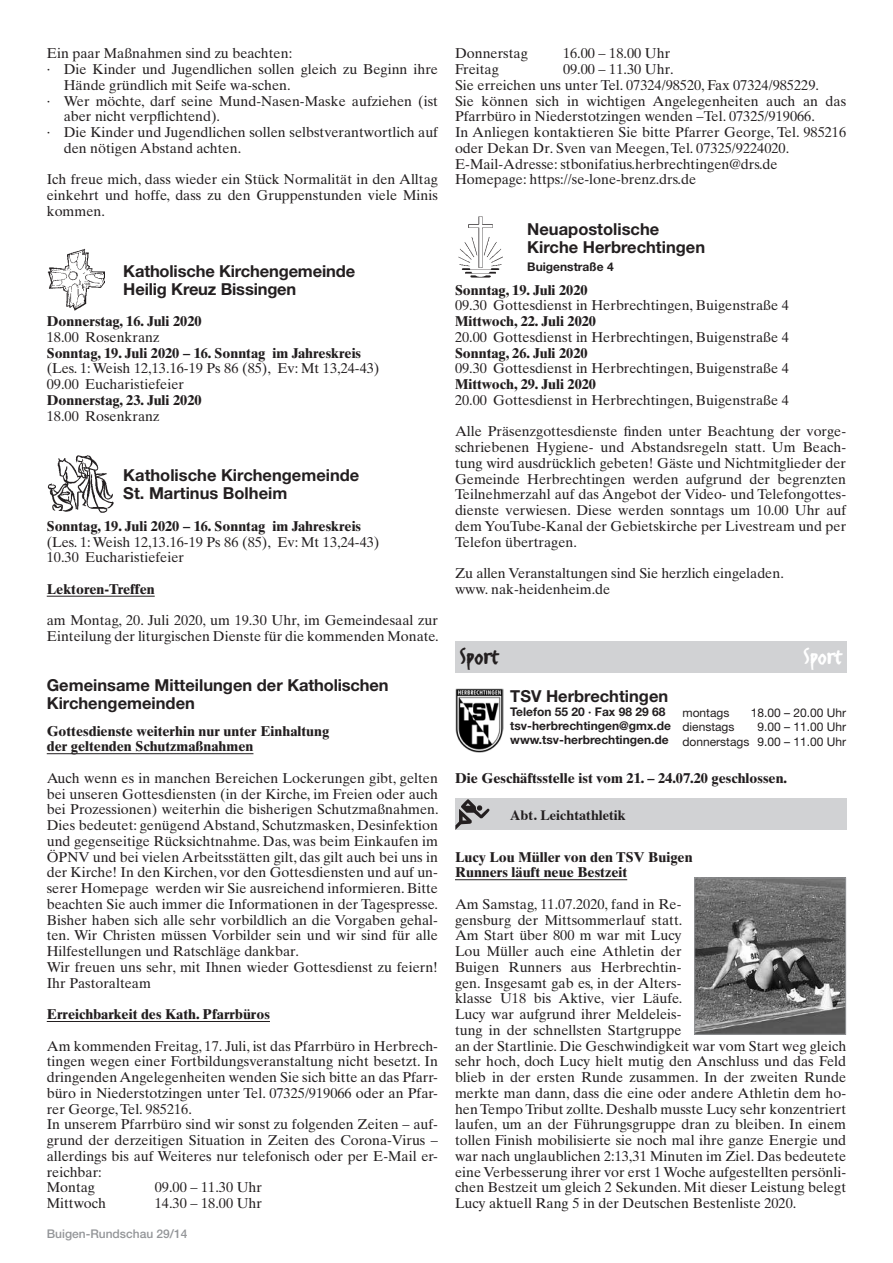
<style>
.page{position:relative;width:893px;height:1263px;background:#fff}
.page>*{position:absolute;margin:0;border:0;box-sizing:border-box;transform-origin:0 0}
.t1{font:27px "FF Erikrighthand";color:#231f20}
.t2{font:27px "FF Erikrighthand";color:#fff}
.t3{font:700 16.5px/18px "Helvetica Neue";color:#231f20}
.t4{font:14.25px/15.8px "Times Ten";color:#231f20}
.t5{font:700 14.25px/15.8px "Times Ten";color:#231f20}
.t6{font:700 14.25px "Times";color:#231f20}
.t7{font:700 12px/14.2px "Helvetica Neue";color:#231f20}
.t8{font:12px/14.2px "Helvetica Neue";color:#231f20;text-align:right}
.t9{font:500 12px "Helvetica Neue";color:#939598}
</style>
<div class="page">
<hr style="left:47px;top:596px;width:108px;height:1px;background:#231f20">
<hr style="left:47px;top:753px;width:206px;height:1px;background:#231f20">
<hr style="left:47px;top:1021px;width:223px;height:1px;background:#231f20">
<hr style="left:455px;top:879px;width:172px;height:1px;background:#231f20">
<img style="left:47px;top:248px;width:57px;height:63px">
<img style="left:47px;top:455px;width:67px;height:58px">
<img style="left:458px;top:216px;width:45px;height:62px">
<div style="left:455px;top:641px;width:391px;height:32px;background:#d1d2d4"></div>
<img style="left:455px;top:689px;width:49px;height:63px">
<div style="left:455px;top:798px;width:391px;height:32px;background:#d1d2d4"></div>
<svg style="left:455px;top:799px;width:34px;height:31px"></svg>
<img style="left:696px;top:879px;width:148px;height:154px">
<div style="left:694px;top:877px;width:152px;height:158px;border:1px solid #939598"></div>
<p class="t4" style="left:47px;top:45px;width:247px">Ein paar Maßnahmen sind zu beachten:</p>
<p class="t4" style="left:47px;top:61px;width:393px">· Die Kinder und Jugendlichen sollen gleich zu Beginn ihre</p>
<p class="t4" style="left:64px;top:77px;width:228px">Hände gründlich mit Seife wa-schen.</p>
<p class="t4" style="left:47px;top:93px;width:393px">· Wer möchte, darf seine Mund-Nasen-Maske aufziehen (ist</p>
<p class="t4" style="left:64px;top:108px;width:158px">aber nicht verpflichtend).</p>
<p class="t4" style="left:47px;top:124px;width:393px">· Die Kinder und Jugendlichen sollen selbstverantwortlich auf</p>
<p class="t4" style="left:64px;top:140px;width:179px">den nötigen Abstand achten.</p>
<p class="t4" style="left:47px;top:171px;width:393px;text-align:justify">Ich freue mich, dass wieder ein Stück Normalität in den Alltag einkehrt und hoffe, dass zu den Gruppenstunden viele Minis kommen.</p>
<p class="t3" style="left:123px;top:261px;width:233px">Katholische Kirchengemeinde<br>Heilig Kreuz Bissingen</p>
<p class="t5" style="left:47px;top:313px;width:156px">Donnerstag, 16. Juli 2020</p>
<p class="t4" style="left:47px;top:329px;width:114px">18.00 Rosenkranz</p>
<p class="t5" style="left:47px;top:345px;width:316px">Sonntag, 19. Juli 2020 – 16. Sonntag im Jahreskreis</p>
<p class="t4" style="left:47px;top:360px;width:334px">(Les. 1: Weish 12,13.16-19 Ps 86 (85), Ev: Mt 13,24-43)<br>09.00 Eucharistiefeier</p>
<p class="t5" style="left:47px;top:392px;width:156px">Donnerstag, 23. Juli 2020</p>
<p class="t4" style="left:47px;top:408px;width:114px">18.00 Rosenkranz</p>
<p class="t3" style="left:123px;top:466px;width:238px">Katholische Kirchengemeinde<br>St. Martinus Bolheim</p>
<p class="t5" style="left:47px;top:518px;width:316px">Sonntag, 19. Juli 2020 – 16. Sonntag im Jahreskreis</p>
<p class="t4" style="left:47px;top:534px;width:334px">(Les. 1: Weish 12,13.16-19 Ps 86 (85), Ev: Mt 13,24-43)<br>10.30 Eucharistiefeier</p>
<p class="t5" style="left:47px;top:581px;width:109px">Lektoren-Treffen</p>
<p class="t4" style="left:47px;top:612px;width:393px">am Montag, 20. Juli 2020, um 19.30 Uhr, im Gemeindesaal zur<br>Einteilung der liturgischen Dienste für die kommenden Monate.</p>
<p class="t3" style="left:47px;top:675px;width:343px">Gemeinsame Mitteilungen der Katholischen<br>Kirchengemeinden</p>
<p class="t5" style="left:47px;top:723px;width:284px">Gottesdienste weiterhin nur unter Einhaltung der geltenden Schutzmaßnahmen</p>
<p class="t4" style="left:47px;top:770px;width:393px">Auch wenn es in manchen Bereichen Lockerungen gibt, gelten bei unseren Gottesdiensten (in der Kirche, im Freien oder auch bei Prozessionen) weiterhin die bisherigen Schutzmaßnahmen.<br>Dies bedeutet: genügend Abstand, Schutzmasken, Desinfektion und gegenseitige Rücksichtnahme. Das, was beim Einkaufen im ÖPNV und bei vielen Arbeitsstätten gilt, das gilt auch bei uns in der Kirche! In den Kirchen, vor den Gottesdiensten und auf un&shy;serer Homepage werden wir Sie ausreichend informieren. Bitte beachten Sie auch immer die Informationen in der Tagespresse.<br>Bisher haben sich alle sehr vorbildlich an die Vorgaben gehal&shy;ten. Wir Christen müssen Vorbilder sein und wir sind für alle Hilfestellungen und Ratschläge dankbar.<br>Wir freuen uns sehr, mit Ihnen wieder Gottesdienst zu feiern!<br>Ihr Pastoralteam</p>
<p class="t5" style="left:47px;top:1006px;width:225px">Erreichbarkeit des Kath. Pfarrbüros</p>
<p class="t4" style="left:47px;top:1038px;width:393px">Am kommenden Freitag, 17. Juli, ist das Pfarrbüro in Herbrech&shy;tingen wegen einer Fortbildungsveranstaltung nicht besetzt. In dringenden Angelegenheiten wenden Sie sich bitte an das Pfarr&shy;büro in Niederstotzingen unter Tel. 07325/919066 oder an Pfar&shy;rer George, Tel. 985216.<br>In unserem Pfarrbüro sind wir sonst zu folgenden Zeiten – auf&shy;grund der derzeitigen Situation in Zeiten des Corona-Virus – allerdings bis auf Weiteres nur telefonisch oder per E-Mail er&shy;reichbar:<br>Montag</p>
<p class="t4" style="left:155px;top:1179px;width:109px">09.00 – 11.30 Uhr</p>
<p class="t4" style="left:47px;top:1195px;width:61px">Mittwoch</p>
<p class="t4" style="left:155px;top:1195px;width:109px">14.30 – 18.00 Uhr</p>
<p class="t9" style="left:47px;top:1227px;width:142px">Buigen-Rundschau 29/14</p>
<p class="t4" style="left:455px;top:45px;width:74px">Donnerstag</p>
<p class="t4" style="left:563px;top:45px;width:109px">16.00 – 18.00 Uhr</p>
<p class="t4" style="left:455px;top:61px;width:45px">Freitag</p>
<p class="t4" style="left:455px;top:61px;width:393px;text-indent:108px">09.00 – 11.30 Uhr.<br>Sie erreichen uns unter Tel. 07324/98520, Fax 07324/985229.<br>Sie können sich in wichtigen Angelegenheiten auch an das Pfarrbüro in Niederstotzingen wenden –Tel. 07325/919066.<br>In Anliegen kontaktieren Sie bitte Pfarrer George, Tel. 985216 oder Dekan Dr. Sven van Meegen, Tel. 07325/9224020.<br>E-Mail-Adresse: stbonifatius.herbrechtingen@drs.de Homepage: https://se-lone-brenz.drs.de</p>
<p class="t3" style="left:527px;top:220px;width:179px">Neuapostolische<br>Kirche Herbrechtingen</p>
<p class="t7" style="left:527px;top:260px;width:88px">Buigenstraße 4</p>
<p class="t5" style="left:455px;top:282px;width:134px">Sonntag, 19. Juli 2020</p>
<p class="t4" style="left:455px;top:297px;width:336px">09.30 Gottesdienst in Herbrechtingen, Buigenstraße 4</p>
<p class="t5" style="left:455px;top:313px;width:143px">Mittwoch, 22. Juli 2020</p>
<p class="t4" style="left:455px;top:329px;width:336px">20.00 Gottesdienst in Herbrechtingen, Buigenstraße 4</p>
<p class="t5" style="left:455px;top:345px;width:134px">Sonntag, 26. Juli 2020</p>
<p class="t4" style="left:455px;top:360px;width:336px">09.30 Gottesdienst in Herbrechtingen, Buigenstraße 4</p>
<p class="t5" style="left:455px;top:376px;width:143px">Mittwoch, 29. Juli 2020</p>
<p class="t4" style="left:455px;top:392px;width:336px">20.00 Gottesdienst in Herbrechtingen, Buigenstraße 4</p>
<p class="t4" style="left:455px;top:423px;width:393px;text-align:justify">Alle Präsenzgottesdienste finden unter Beachtung der vorge&shy;schriebenen Hygiene- und Abstandsregeln statt. Um Beach&shy;tung wird ausdrücklich gebeten! Gäste und Nichtmitglieder der Gemeinde Herbrechtingen werden aufgrund der begrenzten Teilnehmerzahl auf das Angebot der Video- und Telefongottes&shy;dienste verwiesen. Diese werden sonntags um 10.00 Uhr auf dem YouTube-Kanal der Gebietskirche per Livestream und per Telefon übertragen.</p>
<p class="t4" style="left:455px;top:565px;width:330px">Zu allen Veranstaltungen sind Sie herzlich eingeladen. www. nak-heidenheim.de</p>
<h1 class="t1" style="left:459px;top:640px;width:41px">Sport</h1>
<h1 class="t2" style="left:803px;top:640px;width:41px">Sport</h1>
<p class="t3" style="left:510px;top:686px;width:160px">TSV Herbrechtingen</p>
<p class="t7" style="left:510px;top:704px;width:162px">Telefon 55 20 · Fax 98 29 68 tsv-herbrechtingen@gmx.de www.tsv-herbrechtingen.de</p>
<p class="t8" style="left:682px;top:706px;width:48px">montags</p>
<p class="t8" style="left:751px;top:706px;width:97px">18.00 – 20.00 Uhr</p>
<p class="t8" style="left:682px;top:720px;width:54px">dienstags</p>
<p class="t8" style="left:682px;top:720px;width:165px">9.00 – 11.00 Uhr<br>donnerstags 9.00 – 11.00 Uhr</p>
<p class="t5" style="left:455px;top:770px;width:334px">Die Geschäftsstelle ist vom 21. – 24.07.20 geschlossen.</p>
<p class="t6" style="left:510px;top:801px;width:117px">Abt. Leichtathletik</p>
<p class="t5" style="left:455px;top:848px;width:239px">Lucy Lou Müller von den TSV Buigen<br>Runners läuft neue Bestzeit</p>
<p class="t4" style="left:455px;top:896px;width:393px">Am Samstag, 11.07.2020, fand in Re-<br>gensburg der Mittsommerlauf statt.<br>Am Start über 800 m war mit Lucy<br>Lou Müller auch eine Athletin der<br>Buigen Runners aus Herbrechtin-<br>gen. Insgesamt gab es, in der Alters-<br>klasse U18 bis Aktive, vier Läufe.<br>Lucy war aufgrund ihrer Meldeleis-<br>tung in der schnellsten Startgruppe<br>an der Startlinie. Die Geschwindigkeit war vom Start weg gleich sehr hoch, doch Lucy hielt mutig den Anschluss und das Feld blieb in der ersten Runde zusammen. In der zweiten Runde merkte man dann, dass die eine oder andere Athletin dem ho&shy;hen Tempo Tribut zollte. Deshalb musste Lucy sehr konzentriert laufen, um an der Führungsgruppe dran zu bleiben. In einem tollen Finish mobilisierte sie noch mal ihre ganze Energie und war nach unglaublichen 2:13,31 Minuten im Ziel. Das bedeutete eine Verbesserung ihrer vor erst 1 Woche aufgestellten persönli&shy;chen Bestzeit um gleich 2 Sekunden. Mit dieser Leistung belegt Lucy aktuell Rang 5 in der Deutschen Bestenliste 2020.</p>
</div>
